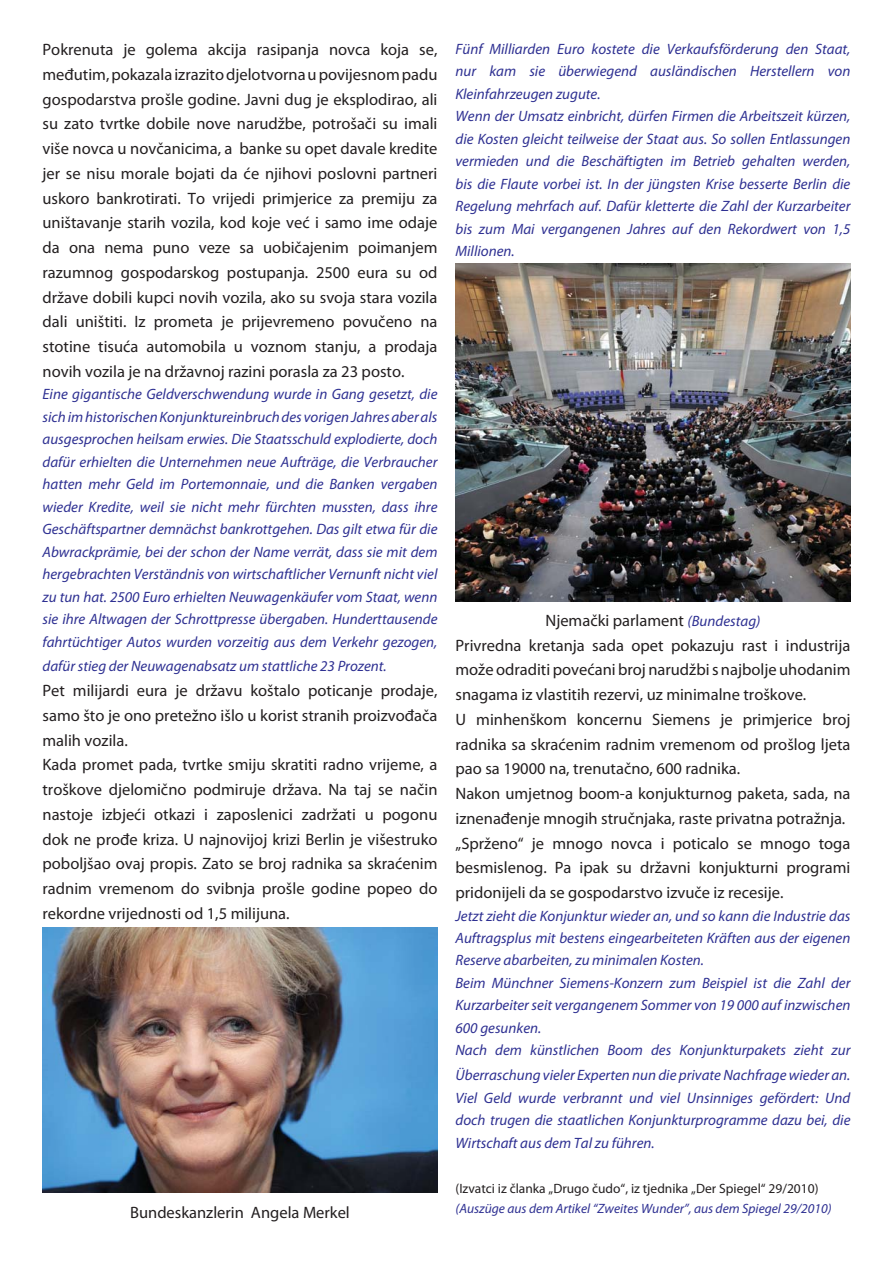
<style>
.page{position:relative;width:893px;height:1263px;background:#fff}
.page>*{position:absolute;margin:0;border:0;box-sizing:border-box;transform-origin:0 0}
.t1{font:16.5px/24.8px "Myriad Pro";color:#231f20}
.t2{font:italic 15px/22.5px "Myriad Pro";color:#2e3092;text-align:justify}
.t3{font:13.5px "Myriad Pro";color:#231f20}
.t4{font:italic 13.5px "Myriad Pro";color:#2e3092}
.s1{font-style:italic;font-size:15px;color:#2e3092}
</style>
<div class="page">
<img style="left:43px;top:927px;width:394px;height:266px">
<img style="left:455px;top:264px;width:395px;height:337px">
<p class="t1" style="left:43px;top:39px;width:396px;text-align:justify">Pokrenuta je golema akcija rasipanja novca koja se, međutim, pokazala izrazito djelotvorna u povijesnom padu gospodarstva prošle godine. Javni dug je eksplodirao, ali su zato tvrtke dobile nove narudžbe, potrošači su imali više novca u novčanicima, a banke su opet davale kredite jer se nisu morale bojati da će njihovi poslovni partneri uskoro bankrotirati. To vrijedi primjerice za premiju za uništavanje starih vozila, kod koje već i samo ime odaje da ona nema puno veze sa uobičajenim poimanjem razumnog gospodarskog postupanja. 2500 eura su od države dobili kupci novih vozila, ako su svoja stara vozila dali uništiti. Iz prometa je prijevremeno povučeno na stotine tisuća automobila u voznom stanju, a prodaja novih vozila je na državnoj razini porasla za 23 posto.</p>
<p class="t2" style="left:43px;top:385px;width:396px">Eine gigantische Geldverschwendung wurde in Gang gesetzt, die sich im historischen Konjunktureinbruch des vorigen Jahres aber als ausgesprochen heilsam erwies. Die Staatsschuld explodierte, doch dafür erhielten die Unternehmen neue Aufträge, die Verbraucher hatten mehr Geld im Portemonnaie, und die Banken vergaben wieder Kredite, weil sie nicht mehr fürchten mussten, dass ihre Geschäftspartner demnächst bankrottgehen. Das gilt etwa für die Abwrackprämie, bei der schon der Name verrät, dass sie mit dem hergebrachten Verständnis von wirtschaftlicher Vernunft nicht viel zu tun hat. 2500 Euro erhielten Neuwagenkäufer vom Staat, wenn sie ihre Altwagen der Schrottpresse übergaben. Hunderttausende fahrtüchtiger Autos wurden vorzeitig aus dem Verkehr gezogen,</p>
<p class="t2" style="left:43px;top:657px;width:346px">dafür stieg der Neuwagenabsatz um stattliche 23 Prozent.</p>
<p class="t1" style="left:43px;top:680px;width:396px">Pet milijardi eura je državu koštalo poticanje prodaje, samo što je ono pretežno išlo u korist stranih proizvođača malih vozila.<br>Kada promet pada, tvrtke smiju skratiti radno vrijeme, a troškove djelomično podmiruje država. Na taj se način nastoje izbjeći otkazi i zaposlenici zadržati u pogonu dok ne prođe kriza. U najnovijoj krizi Berlin je višestruko poboljšao ovaj propis. Zato se broj radnika sa skraćenim radnim vremenom do svibnja prošle godine popeo do rekordne vrijednosti od 1,5 milijuna.</p>
<p class="t1" style="left:130px;top:1201px;width:221px">Bundeskanzlerin Angela Merkel</p>
<p class="t2" style="left:455px;top:39px;width:396px;text-align:left">Fünf Milliarden Euro kostete die Verkaufsförderung den Staat, nur kam sie überwiegend ausländischen Herstellern von Kleinfahrzeugen zugute.<br>Wenn der Umsatz einbricht, dürfen Firmen die Arbeitszeit kürzen, die Kosten gleicht teilweise der Staat aus. So sollen Entlassungen vermieden und die Beschäftigten im Betrieb gehalten werden, bis die Flaute vorbei ist. In der jüngsten Krise besserte Berlin die Regelung mehrfach auf. Dafür kletterte die Zahl der Kurzarbeiter bis zum Mai vergangenen Jahres auf den Rekordwert von 1,5<br>Millionen.</p>
<p class="t1" style="left:455px;top:610px;width:396px;text-indent:90px">Njemački parlament <span class="s1">(Bundestag)<br></span>Privredna kretanja sada opet pokazuju rast i industrija može odraditi povećani broj narudžbi s najbolje uhodanim snagama iz vlastitih rezervi, uz minimalne troškove.<br>U minhenškom koncernu Siemens je primjerice broj radnika sa skraćenim radnim vremenom od prošlog ljeta pao sa 19000 na, trenutačno, 600 radnika.<br>Nakon umjetnog boom-a konjukturnog paketa, sada, na iznenađenje mnogih stručnjaka, raste privatna potražnja. „Sprženo“ je mnogo novca i poticalo se mnogo toga besmislenog. Pa ipak su državni konjukturni programi pridonijeli da se gospodarstvo izvuče iz recesije.</p>
<p class="t2" style="left:455px;top:906px;width:396px;text-align:left">Jetzt zieht die Konjunktur wieder an, und so kann die Industrie das Auftragsplus mit bestens eingearbeiteten Kräften aus der eigenen Reserve abarbeiten, zu minimalen Kosten.<br>Beim Münchner Siemens-Konzern zum Beispiel ist die Zahl der Kurzarbeiter seit vergangenem Sommer von 19 000 auf inzwischen 600 gesunken.<br>Nach dem künstlichen Boom des Konjunkturpakets zieht zur</p>
<p class="t2" style="left:455px;top:1065px;width:396px">Überraschung vieler Experten nun die private Nachfrage wieder an.<br>Viel Geld wurde verbrannt und viel Unsinniges gefördert: Und doch trugen die staatlichen Konjunkturprogramme dazu bei, die Wirtschaft aus dem Tal zu führen.</p>
<p class="t3" style="left:455px;top:1183px;width:365px">(Izvatci iz članka „Drugo čudo“, iz tjednika „Der Spiegel“ 29/2010)</p>
<p class="t4" style="left:455px;top:1203px;width:378px">(Auszüge aus dem Artikel “Zweites Wunder”, aus dem Spiegel 29/2010)</p>
</div>
